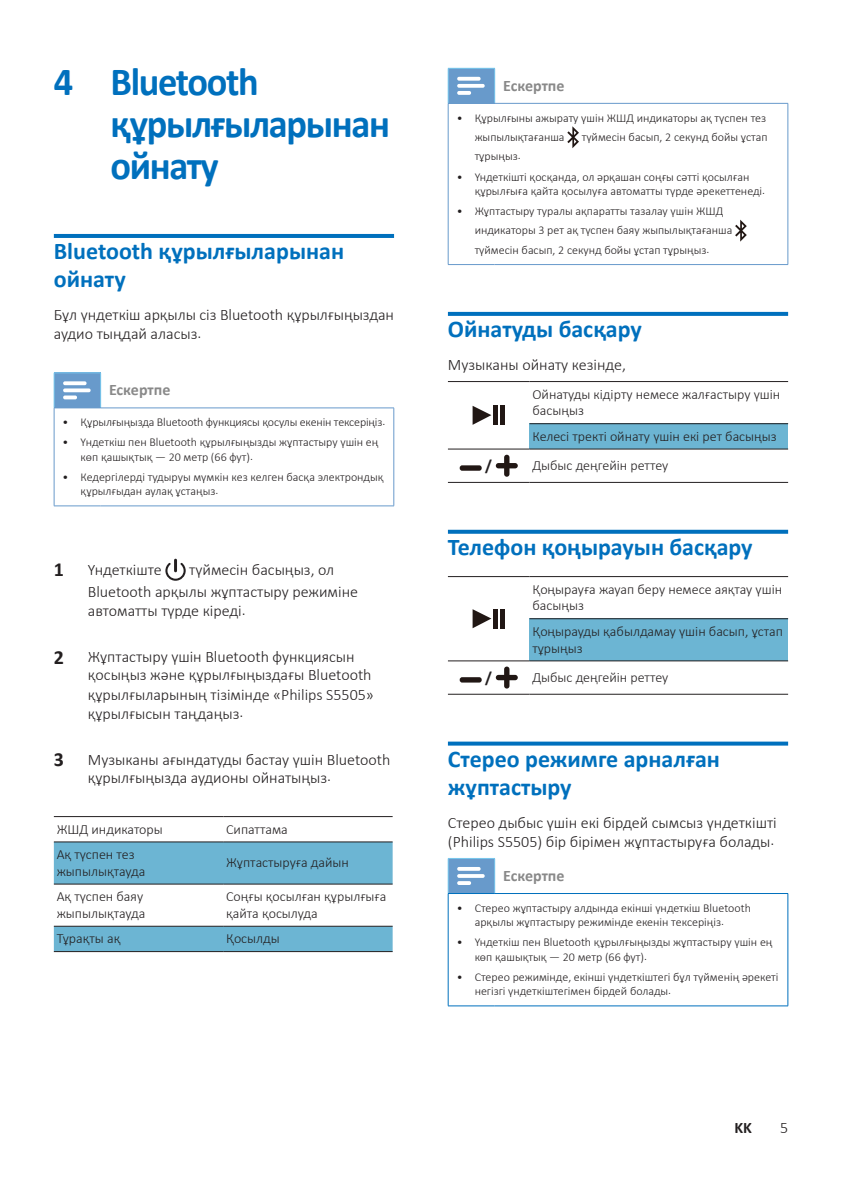
<style>
.page{position:relative;width:842px;height:1191px;background:#fff}
.page>*{position:absolute;margin:0;border:0;box-sizing:border-box;transform-origin:0 0}
.Chapter_1{font:700 40px/42px "Calibri";letter-spacing:-.035em;color:#0070bd;scale:.96 1}
.Chapter_2{font:700 24px/28px "Calibri";color:#0070bd}
.t1{font:700 20px "Calibri";color:#231f20}
.Text{font:300 16px/18.8px "Calibri";color:#231f20}
.t2{font:700 16px "Calibri";color:#898989}
.t3{font:700 16px "Calibri";color:#231f20}
.t4{font:300 14px/16.8px "Calibri";color:#231f20}
.Note_Text{font:300 12px/14.4px "Calibri";color:#231f20}
</style>
<div class="page">
<hr style="left:54px;top:234px;width:340px;height:4px;background:#0070bd">
<div style="left:54px;top:373px;width:47px;height:35px;background:#689acb"></div>
<hr style="left:393px;top:408px;width:1px;height:97px;background:#689acb">
<hr style="left:54px;top:372px;width:47px;height:1px;background:#79c8ed">
<hr style="left:54px;top:373px;width:1px;height:35px;background:#79c8ed">
<hr style="left:100px;top:373px;width:1px;height:35px;background:#79c8ed">
<hr style="left:54px;top:407px;width:47px;height:1px;background:#689acb">
<hr style="left:54px;top:408px;width:1px;height:97px;background:#689acb">
<hr style="left:101px;top:407px;width:293px;height:1px;background:#689acb">
<hr style="left:54px;top:505px;width:47px;height:1px;background:#689acb">
<hr style="left:101px;top:505px;width:293px;height:1px;background:#689acb">
<svg style="left:63px;top:381px;width:28px;height:18px"></svg>
<svg style="left:165px;top:559px;width:21px;height:22px"></svg>
<div style="left:54px;top:842px;width:339px;height:41px;background:#6cb5d3"></div>
<div style="left:54px;top:927px;width:339px;height:24px;background:#6cb5d3"></div>
<hr style="left:54px;top:816px;width:169px;height:1px;background:#231f20">
<hr style="left:223px;top:816px;width:170px;height:1px;background:#231f20">
<hr style="left:54px;top:841px;width:169px;height:1px;background:#231f20">
<hr style="left:223px;top:841px;width:170px;height:1px;background:#231f20">
<hr style="left:54px;top:883px;width:169px;height:1px;background:#231f20">
<hr style="left:223px;top:883px;width:170px;height:1px;background:#231f20">
<hr style="left:54px;top:926px;width:169px;height:1px;background:#231f20">
<hr style="left:223px;top:926px;width:170px;height:1px;background:#231f20">
<hr style="left:54px;top:951px;width:169px;height:1px;background:#231f20">
<hr style="left:223px;top:951px;width:170px;height:1px;background:#231f20">
<svg style="left:448px;top:312px;width:340px;height:4px"></svg>
<svg style="left:448px;top:530px;width:340px;height:4px"></svg>
<svg style="left:448px;top:741px;width:340px;height:4px"></svg>
<div style="left:448px;top:68px;width:47px;height:35px;background:#689acb"></div>
<hr style="left:787px;top:104px;width:1px;height:160px;background:#689acb">
<hr style="left:448px;top:68px;width:47px;height:1px;background:#79c8ed">
<hr style="left:448px;top:69px;width:1px;height:34px;background:#79c8ed">
<hr style="left:494px;top:69px;width:1px;height:34px;background:#79c8ed">
<hr style="left:448px;top:103px;width:47px;height:1px;background:#689acb">
<hr style="left:448px;top:104px;width:1px;height:160px;background:#689acb">
<hr style="left:495px;top:103px;width:293px;height:1px;background:#689acb">
<hr style="left:448px;top:264px;width:47px;height:1px;background:#689acb">
<hr style="left:495px;top:264px;width:293px;height:1px;background:#689acb">
<svg style="left:457px;top:77px;width:28px;height:18px"></svg>
<svg style="left:567px;top:126px;width:12px;height:22px"></svg>
<svg style="left:735px;top:220px;width:12px;height:22px"></svg>
<div style="left:530px;top:424px;width:258px;height:25px;background:#6cb5d3"></div>
<hr style="left:448px;top:381px;width:82px;height:1px;background:#231f20">
<hr style="left:530px;top:381px;width:258px;height:1px;background:#231f20">
<hr style="left:530px;top:423px;width:258px;height:1px;background:#231f20">
<hr style="left:448px;top:449px;width:82px;height:1px;background:#231f20">
<hr style="left:530px;top:449px;width:258px;height:1px;background:#231f20">
<hr style="left:448px;top:482px;width:82px;height:1px;background:#231f20">
<hr style="left:530px;top:482px;width:258px;height:1px;background:#231f20">
<hr style="left:493px;top:406px;width:4px;height:19px;background:#211714">
<hr style="left:501px;top:406px;width:4px;height:19px;background:#211714">
<svg style="left:473px;top:406px;width:18px;height:19px"></svg>
<div style="left:460px;top:465px;width:22px;height:6px;background:#211714;border-radius:2px"></div>
<svg style="left:496px;top:455px;width:22px;height:22px"></svg>
<div style="left:530px;top:619px;width:258px;height:42px;background:#6cb5d3"></div>
<hr style="left:448px;top:576px;width:82px;height:1px;background:#231f20">
<hr style="left:530px;top:576px;width:258px;height:1px;background:#231f20">
<hr style="left:530px;top:618px;width:258px;height:1px;background:#231f20">
<hr style="left:448px;top:660px;width:82px;height:1px;background:#231f20">
<hr style="left:530px;top:660px;width:258px;height:1px;background:#231f20">
<hr style="left:448px;top:694px;width:82px;height:1px;background:#231f20">
<hr style="left:530px;top:694px;width:258px;height:1px;background:#231f20">
<hr style="left:493px;top:609px;width:4px;height:19px;background:#211714">
<hr style="left:501px;top:609px;width:4px;height:19px;background:#211714">
<svg style="left:473px;top:609px;width:18px;height:19px"></svg>
<div style="left:460px;top:677px;width:22px;height:5px;background:#211714;border-radius:2px"></div>
<svg style="left:496px;top:666px;width:22px;height:22px"></svg>
<div style="left:448px;top:858px;width:47px;height:35px;background:#689acb"></div>
<hr style="left:448px;top:858px;width:47px;height:1px;background:#79c8ed">
<hr style="left:448px;top:858px;width:1px;height:35px;background:#79c8ed">
<hr style="left:494px;top:858px;width:1px;height:35px;background:#79c8ed">
<hr style="left:448px;top:893px;width:47px;height:1px;background:#0070bd">
<hr style="left:448px;top:893px;width:1px;height:112px;background:#0070bd">
<hr style="left:495px;top:893px;width:293px;height:1px;background:#0070bd">
<hr style="left:787px;top:893px;width:1px;height:112px;background:#0070bd">
<hr style="left:448px;top:1005px;width:47px;height:1px;background:#0070bd">
<hr style="left:495px;top:1005px;width:293px;height:1px;background:#0070bd">
<svg style="left:457px;top:867px;width:28px;height:18px"></svg>
<p class="Chapter_1" style="left:111px;top:61px;width:293px;text-indent:-57px">4 Bluetooth құрылғыларынан ойнату</p>
<p class="Chapter_2" style="left:54px;top:237px;width:292px">Bluetooth құрылғыларынан ойнату</p>
<p class="Text" style="left:54px;top:305px;width:342px">Бұл үндеткіш арқылы сіз Bluetooth құрылғыңыздан аудио тыңдай аласыз.</p>
<p class="t2" style="left:109px;top:380px;width:63px">Ескертпе</p>
<p class="Note_Text" style="left:63px;top:415px;width:324px">• Құрылғыңызда Bluetooth функциясы қосулы екенін тексеріңіз.</p>
<p class="Note_Text" style="left:81px;top:435px;width:299px;text-indent:-18px">• Үндеткіш пен Bluetooth құрылғыңызды жұптастыру үшін ең көп қашықтық — 20 метр (66 фут).</p>
<p class="Note_Text" style="left:81px;top:469px;width:304px;text-indent:-18px">• Кедергілерді тудыруы мүмкін кез келген басқа электрондық құрылғыдан аулақ ұстаңыз.</p>
<p class="t1" style="left:54px;top:556px;width:12px">1</p>
<p class="Text" style="left:88px;top:560px;width:75px">Үндеткіште</p>
<p class="Text" style="left:88px;top:558px;width:272px;line-height:22.2px;text-indent:101px">түймесін басыңыз, ол<br>Bluetooth арқылы жұптастыру режиміне</p>
<p class="Text" style="left:88px;top:601px;width:159px">автоматты түрде кіреді.</p>
<p class="t1" style="left:54px;top:644px;width:12px">2</p>
<p class="Text" style="left:88px;top:647px;width:288px">Жұптастыру үшін Bluetooth функциясын қосыңыз және құрылғыңыздағы Bluetooth құрылғыларының тізімінде «Philips S5505» құрылғысын таңдаңыз.</p>
<p class="t1" style="left:54px;top:746px;width:12px">3</p>
<p class="Text" style="left:88px;top:750px;width:304px;line-height:18px">Музыканы ағындатуды бастау үшін Bluetooth құрылғыңызда аудионы ойнатыңыз.</p>
<p class="t4" style="left:57px;top:820px;width:108px">ЖШД индикаторы</p>
<p class="t4" style="left:226px;top:820px;width:63px">Сипаттама</p>
<p class="t4" style="left:57px;top:846px;width:90px">Ақ түспен тез жыпылықтауда</p>
<p class="t4" style="left:226px;top:854px;width:124px">Жұптастыруға дайын</p>
<p class="t4" style="left:57px;top:888px;width:90px">Ақ түспен баяу жыпылықтауда</p>
<p class="t4" style="left:226px;top:888px;width:162px">Соңғы қосылған құрылғыға қайта қосылуда</p>
<p class="t4" style="left:57px;top:930px;width:65px">Тұрақты ақ</p>
<p class="t4" style="left:226px;top:930px;width:55px">Қосылды</p>
<p class="t2" style="left:503px;top:75px;width:63px">Ескертпе</p>
<p class="Note_Text" style="left:475px;top:108px;width:293px;line-height:19.4px;text-indent:-18px">• Құрылғыны ажырату үшін ЖШД индикаторы ақ түспен тез жыпылықтағанша</p>
<p class="Note_Text" style="left:582px;top:130px;width:187px">түймесін басып, 2 секунд бойы ұстап</p>
<p class="Note_Text" style="left:475px;top:149px;width:48px">тұрыңыз.</p>
<p class="Note_Text" style="left:475px;top:169px;width:292px;text-indent:-18px">• Үндеткішті қосқанда, ол әрқашан соңғы сәтті қосылған құрылғыға қайта қосылуға автоматты түрде әрекеттенеді.</p>
<p class="Note_Text" style="left:475px;top:201px;width:259px;line-height:19.4px;text-indent:-18px">• Жұптастыру туралы ақпаратты тазалау үшін ЖШД индикаторы 3 рет ақ түспен баяу жыпылықтағанша түймесін басып, 2 секунд бойы ұстап тұрыңыз.</p>
<p class="Chapter_2" style="left:448px;top:315px;width:195px">Ойнатуды басқару</p>
<p class="Text" style="left:448px;top:355px;width:180px">Музыканы ойнату кезінде,</p>
<p class="t4" style="left:532px;top:385px;width:249px">Ойнатуды кідірту немесе жалғастыру үшін басыңыз</p>
<p class="t4" style="left:532px;top:427px;width:246px">Келесі тректі ойнату үшін екі рет басыңыз</p>
<p class="t3" style="left:485px;top:455px;width:8px">/</p>
<p class="t4" style="left:532px;top:457px;width:137px">Дыбыс деңгейін реттеу</p>
<p class="Chapter_2" style="left:448px;top:533px;width:306px">Телефон қоңырауын басқару</p>
<p class="t4" style="left:532px;top:580px;width:251px">Қоңырауға жауап беру немесе аяқтау үшін басыңыз</p>
<p class="t4" style="left:532px;top:622px;width:252px">Қоңырауды қабылдамау үшін басып, ұстап тұрыңыз</p>
<p class="t3" style="left:485px;top:667px;width:8px">/</p>
<p class="t4" style="left:532px;top:669px;width:137px">Дыбыс деңгейін реттеу</p>
<p class="Chapter_2" style="left:448px;top:744px;width:273px">Стерео режимге арналған жұптастыру</p>
<p class="Text" style="left:448px;top:812px;width:330px">Стерео дыбыс үшін екі бірдей сымсыз үндеткішті (Philips S5505) бір бірімен жұптастыруға болады.</p>
<p class="t2" style="left:503px;top:865px;width:63px">Ескертпе</p>
<p class="Note_Text" style="left:475px;top:900px;width:278px;text-indent:-18px">• Стерео жұптастыру алдында екінші үндеткіш Bluetooth арқылы жұптастыру режимінде екенін тексеріңіз.</p>
<p class="Note_Text" style="left:475px;top:935px;width:299px;text-indent:-18px">• Үндеткіш пен Bluetooth құрылғыңызды жұптастыру үшін ең көп қашықтық — 20 метр (66 фут).</p>
<p class="Note_Text" style="left:475px;top:969px;width:305px;text-indent:-18px">• Стерео режимінде, екінші үндеткіштегі бұл түйменің әрекеті негізгі үндеткіштегімен бірдей болады.</p>
<h3 class="t3" style="left:734px;top:1117px;width:19px">KK</h3>
<h3 class="Text" style="left:780px;top:1118px;width:10px">5</h3>
</div>
